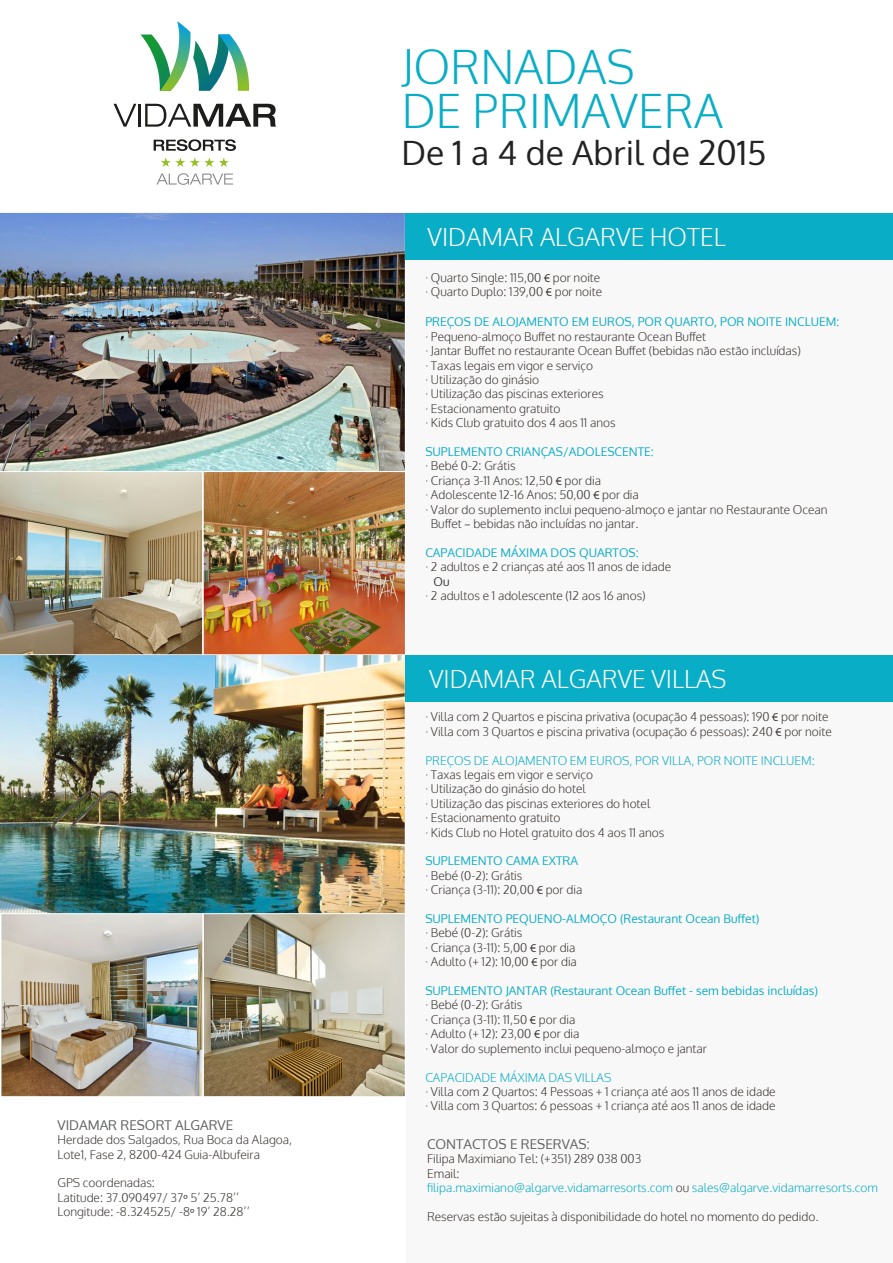
<style>
.page{position:relative;width:893px;height:1263px;background:#fff}
.page>*{position:absolute;margin:0;border:0;box-sizing:border-box;transform-origin:0 0}
.t1{font:300 46.5px/43.5px "Oxygen";color:#0aadc6}
.t2{font:33.6px "Oxygen";color:#222}
.t3{font:300 24.6px "Oxygen";color:#fff}
.t4{font:13.5px "Oxygen";color:#5e5f5f}
.t5{font:300 12px/14.4px "Oxygen";color:#3c3835}
.t6{font:12px "Oxygen";color:#0aadc6}
.t7{font:300 12px/14.4px "Oxygen";color:#0aadc6}
.t8{font:12px "Oxygen";color:#3c3835}
.s1{font-family:"Myriad Pro";font-weight:400}
.s2{font-weight:300}
.s3{color:#3c3835}
</style>
<div class="page">
<div style="left:406px;top:217px;width:487px;height:461px;background:#f9f8f8"></div>
<div style="left:406px;top:654px;width:487px;height:609px;background:#f9f8f8"></div>
<svg style="left:113px;top:104px;width:23px;height:23px"></svg>
<hr style="left:138px;top:104px;width:3px;height:23px;background:#1d1d1b">
<svg style="left:145px;top:104px;width:131px;height:23px"></svg>
<svg style="left:154px;top:139px;width:82px;height:12px"></svg>
<svg style="left:161px;top:157px;width:68px;height:10px"></svg>
<svg style="left:157px;top:173px;width:76px;height:12px"></svg>
<svg style="left:141px;top:21px;width:108px;height:70px"></svg>
<img style="left:0;top:212px;width:406px;height:253px">
<img style="left:0;top:672px;width:406px;height:237px">
<img style="left:0;top:909px;width:405px;height:188px">
<img style="left:0;top:465px;width:406px;height:207px">
<div style="left:406px;top:655px;width:487px;height:47px;background:#0aadc6"></div>
<div style="left:406px;top:213px;width:487px;height:47px;background:#0aadc6"></div>
<p class="t4" style="left:58px;top:1116px;width:177px">VIDAMAR RESORT ALGARVE</p>
<p class="t5" style="left:58px;top:1133px;width:236px">Herdade dos Salgados, Rua Boca da Alagoa,<br>Lote1, Fase 2, 8200-424 Guia-Albufeira</p>
<p class="t5" style="left:58px;top:1176px;width:194px">GPS coordenadas:<br>Latitude: 37.090497/ 37<span class="s1">º</span> 5’ 25.78’’<br>Longitude: -8.324525/ -8<span class="s1">º</span> 19’ 28.28’’</p>
<h1 class="t1" style="left:402px;top:47px;width:323px">JORNADAS<br>DE PRIMAVERA</h1>
<h2 class="t2" style="left:401px;top:130px;width:367px">De 1 a 4 de Abril de 2015</h2>
<h3 class="t3" style="left:428px;top:221px;width:300px">VIDAMAR ALGARVE HOTEL</h3>
<p class="t5" style="left:425px;top:271px;width:178px">· Quarto Single: 115,00 <span class="s1">€</span> por noite · Quarto Duplo: 139,00 <span class="s1">€</span> por noite</p>
<p class="t6" style="left:425px;top:314px;width:415px">PREÇOS DE ALOJAMENTO EM EUROS, POR QUARTO, POR NOITE INCLUEM:</p>
<p class="t5" style="left:425px;top:330px;width:377px">· Pequeno-almoço Buffet no restaurante Ocean Buffet<br>· Jantar Buffet no restaurante Ocean Buffet (bebidas não estão incluídas) · Taxas legais em vigor e serviço<br>· Utilização do ginásio<br>· Utilização das piscinas exteriores<br>· Estacionamento gratuito<br>· Kids Club gratuito dos 4 aos 11 anos</p>
<p class="t6" style="left:425px;top:443px;width:230px">SUPLEMENTO CRIANÇAS/ADOLESCENTE:</p>
<p class="t5" style="left:425px;top:459px;width:92px">· Bebé 0-2: Grátis</p>
<p class="t5" style="left:425px;top:474px;width:177px">· Criança 3-11 Anos: 12,50 <span class="s1">€</span> por dia</p>
<p class="t5" style="left:425px;top:488px;width:215px">· Adolescente 12-16 Anos: 50,00 <span class="s1">€</span> por dia</p>
<p class="t5" style="left:425px;top:502px;width:404px">· Valor do suplemento inclui pequeno-almoço e jantar no Restaurante Ocean</p>
<p class="t5" style="left:431px;top:517px;width:209px">Buffet <span class="s1">–</span> bebidas não incluídas no jantar.</p>
<p class="t6" style="left:425px;top:544px;width:215px">CAPACIDADE MÁXIMA DOS QUARTOS:</p>
<p class="t5" style="left:425px;top:560px;width:247px">· 2 adultos e 2 crianças até aos 11 anos de idade</p>
<p class="t8" style="left:433px;top:573px;width:17px">Ou</p>
<p class="t5" style="left:425px;top:589px;width:222px">· 2 adultos e 1 adolescente (12 aos 16 anos)</p>
<h3 class="t3" style="left:429px;top:664px;width:299px">VIDAMAR ALGARVE VILLAS</h3>
<p class="t5" style="left:425px;top:710px;width:408px">· Villa com 2 Quartos e piscina privativa (ocupação 4 pessoas): 190 <span class="s1">€</span> por noite · Villa com 3 Quartos e piscina privativa (ocupação 6 pessoas): 240 <span class="s1">€</span> por noite</p>
<p class="t7" style="left:425px;top:753px;width:391px">PREÇOS DE ALOJAMENTO EM EUROS, POR VILLA, POR NOITE INCLUEM:</p>
<p class="t5" style="left:425px;top:768px;width:240px">· Taxas legais em vigor e serviço<br>· Utilização do ginásio do hotel<br>· Utilização das piscinas exteriores do hotel<br>· Estacionamento gratuito<br>· Kids Club no Hotel gratuito dos 4 aos 11 anos</p>
<p class="t6" style="left:425px;top:853px;width:154px">SUPLEMENTO CAMA EXTRA</p>
<p class="t5" style="left:425px;top:869px;width:158px">· Bebé (0-2): Grátis<br>· Criança (3-11): 20,00 <span class="s1">€</span> por dia</p>
<p class="t6" style="left:425px;top:910px;width:336px">SUPLEMENTO PEQUENO-ALMOÇO (Restaurant Ocean Buffet)</p>
<p class="t5" style="left:425px;top:926px;width:153px">· Bebé (0-2): Grátis<br>· Criança (3-11): 5,00 <span class="s1">€</span> por dia · Adulto (+ 12): 10,00 <span class="s1">€</span> por dia</p>
<p class="t6" style="left:425px;top:982px;width:394px">SUPLEMENTO JANTAR (Restaurant Ocean Buffet - sem bebidas incluídas)</p>
<p class="t5" style="left:425px;top:998px;width:283px">· Bebé (0-2): Grátis<br>· Criança (3-11): 11,50 <span class="s1">€</span> por dia<br>· Adulto (+ 12): 23,00 <span class="s1">€</span> por dia<br>· Valor do suplemento inclui pequeno-almoço e jantar</p>
<p class="t7" style="left:425px;top:1070px;width:187px">CAPACIDADE MÁXIMA DAS VILLAS</p>
<p class="t5" style="left:425px;top:1085px;width:352px">· Villa com 2 Quartos: 4 Pessoas + 1 criança até aos 11 anos de idade · Villa com 3 Quartos: 6 pessoas + 1 criança até aos 11 anos de idade</p>
<p class="t4" style="left:427px;top:1135px;width:164px">CONTACTOS E RESERVAS<span class="s2">:</span></p>
<p class="t7" style="left:427px;top:1152px;width:453px"><span class="s3">Filipa Maximiano Tel: (+351) 289 038 003<br>Email:<br></span>filipa.maximiano@algarve.vidamarresorts.com <span class="s3">ou</span> sales@algarve.vidamarresorts.com</p>
<p class="t5" style="left:427px;top:1209px;width:393px">Reservas estão sujeitas à disponibilidade do hotel no momento do pedido.</p>
</div>
